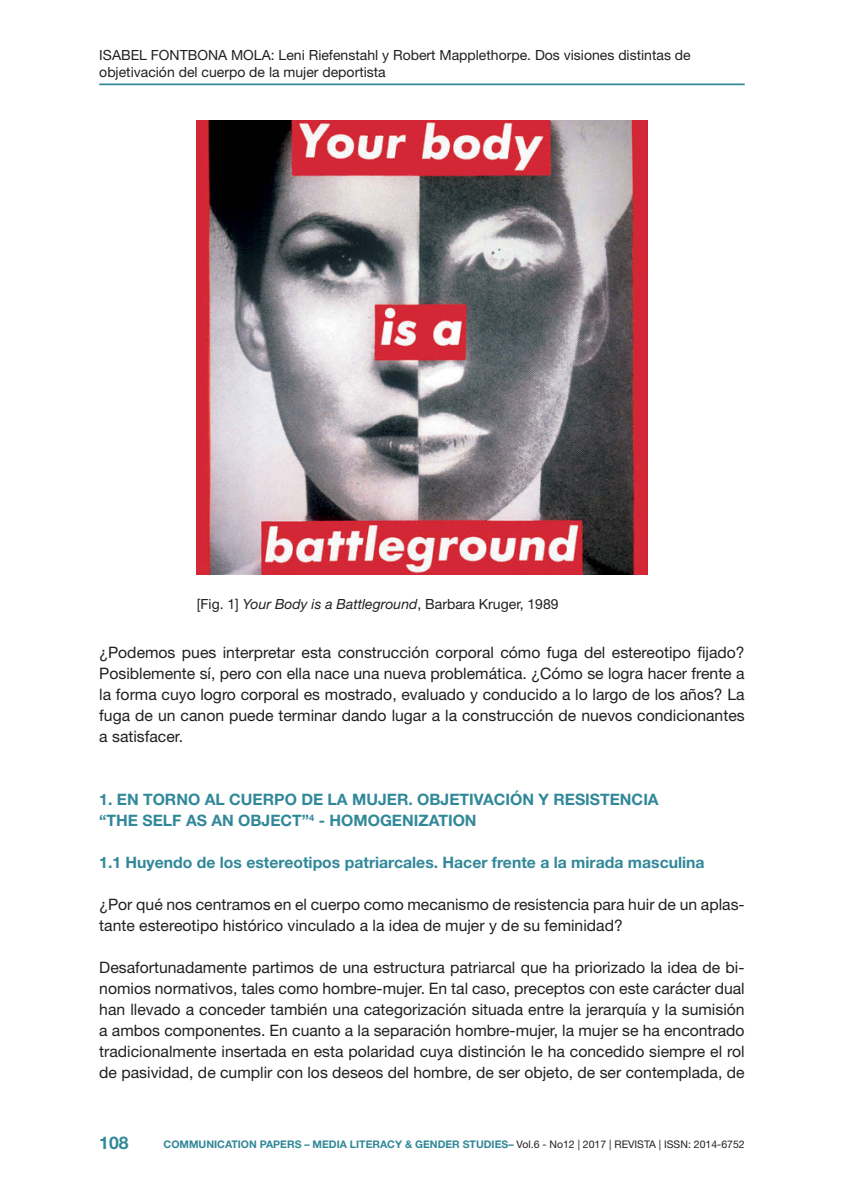
<style>
.page{position:relative;width:844px;height:1191px;background:#fff}
.page>*{position:absolute;margin:0;border:0;box-sizing:border-box;transform-origin:0 0}
.t1{font:700 17.5px "Helvetica Neue LT Std";color:#318899}
.t2{font:15.75px/21px "Helvetica Neue LT Std";color:#231f20;text-align:justify}
.Título_1{font:700 15.75px/21px "Helvetica Neue LT Std";color:#318899}
.t3{font:14px/16.8px "Helvetica Neue LT Std";color:#231f20}
.t4{font:700 10.5px "Helvetica Neue LT Std";color:#318899}
.s1{font-style:italic}
.s2{font-weight:400;color:#231f20}
</style>
<div class="page">
<hr style="left:99px;top:83px;width:645px;height:2px;background:#318899">
<img style="left:197px;top:120px;width:450px;height:454px">
<p class="t3" style="left:99px;top:47px;width:592px">ISABEL FONTBONA MOLA: Leni Riefenstahl y Robert Mapplethorpe. Dos visiones distintas de objetivación del cuerpo de la mujer deportista</p>
<p class="t3" style="left:197px;top:595px;width:363px">[Fig. 1] <span class="s1">Your Body is a Battleground</span>, Barbara Kruger, 1989</p>
<p class="t2" style="left:99px;top:641px;width:646px">¿Podemos pues interpretar esta construcción corporal cómo fuga del estereotipo fijado?<br>Posiblemente sí, pero con ella nace una nueva problemática. ¿Cómo se logra hacer frente a la forma cuyo logro corporal es mostrado, evaluado y conducido a lo largo de los años? La fuga de un canon puede terminar dando lugar a la construcción de nuevos condicionantes a satisfacer.</p>
<p class="Título_1" style="left:99px;top:788px;width:561px">1. EN TORNO AL CUERPO DE LA MUJER. OBJETIVACIÓN Y RESISTENCIA “THE SELF AS AN OBJECT”<sup>4</sup> - HOMOGENIZATION</p>
<p class="Título_1" style="left:99px;top:851px;width:606px">1.1 Huyendo de los estereotipos patriarcales. Hacer frente a la mirada masculina</p>
<p class="t2" style="left:99px;top:893px;width:646px">¿Por qué nos centramos en el cuerpo como mecanismo de resistencia para huir de un aplas&shy;tante estereotipo histórico vinculado a la idea de mujer y de su feminidad?</p>
<p class="t2" style="left:99px;top:956px;width:646px">Desafortunadamente partimos de una estructura patriarcal que ha priorizado la idea de bi&shy;nomios normativos, tales como hombre-mujer. En tal caso, preceptos con este carácter dual han llevado a conceder también una categorización situada entre la jerarquía y la sumisión a ambos componentes. En cuanto a la separación hombre-mujer, la mujer se ha encontrado tradicionalmente insertada en esta polaridad cuya distinción le ha concedido siempre el rol de pasividad, de cumplir con los deseos del hombre, de ser objeto, de ser contemplada, de</p>
<p class="t1" style="left:99px;top:1131px;width:31px">108</p>
<p class="t4" style="left:163px;top:1138px;width:582px">COMMUNICATION PAPERS – MEDIA LITERACY &amp; GENDER STUDIES– <span class="s2">Vol.6 - No12 | 2017 | REVISTA | ISSN: 2014-6752</span></p>
</div>
